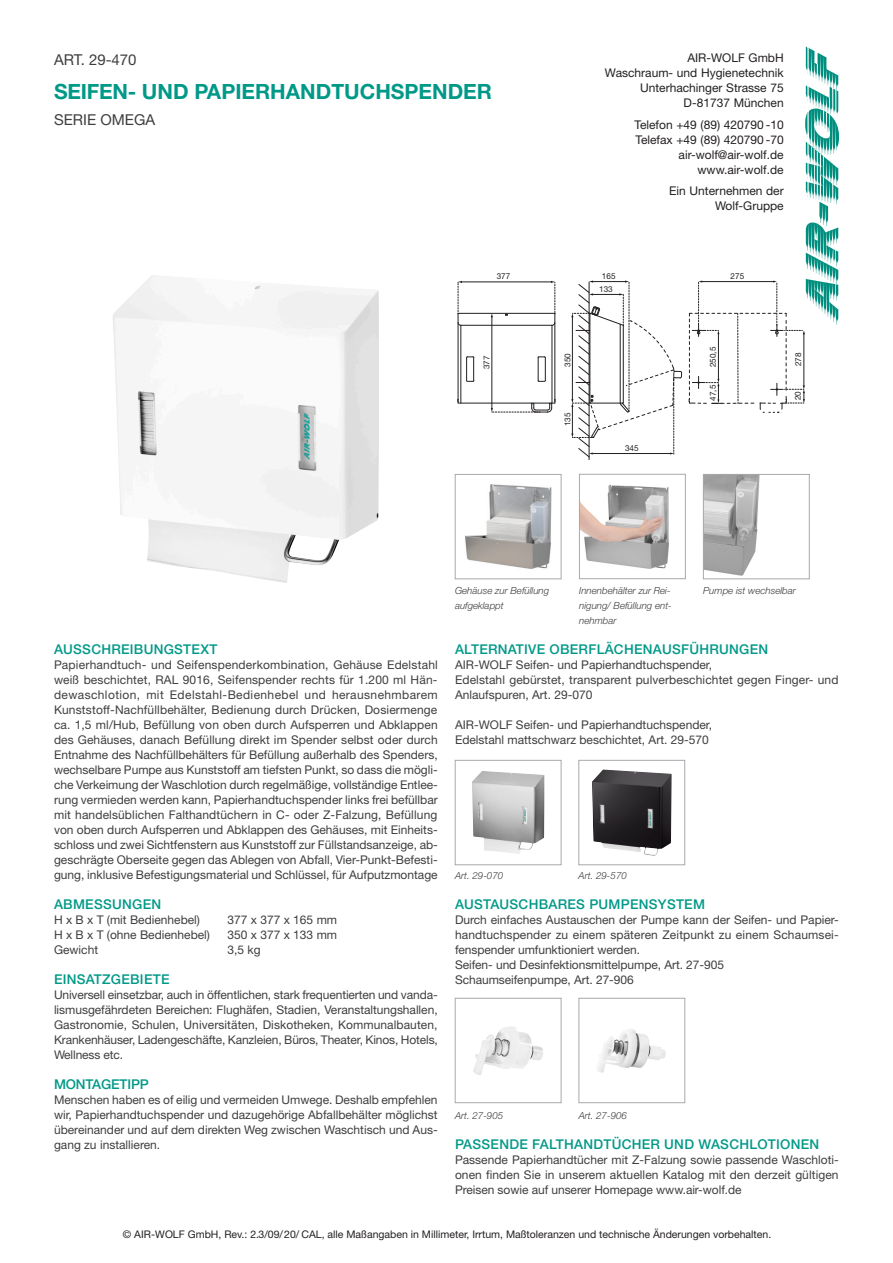
<style>
.page{position:relative;width:893px;height:1263px;background:#fff}
.page>*{position:absolute;margin:0;border:0;box-sizing:border-box;transform-origin:0 0}
.t1{font:700 21px "Helvetica Neue LT Pro";color:#098}
.t2{font:15px "Helvetica Neue LT Pro";color:#3e3e3f}
.t3{font:500 13.5px "Helvetica Neue LT Pro";letter-spacing:.02em;color:#098}
.t4{font:500 13.5px "Helvetica Neue LT Pro";letter-spacing:-.01em;color:#098}
.t5{font:12px/15px "Helvetica Neue LT Pro";color:#3e3e3f;text-align:justify}
.t6{font:12px/15px "Helvetica Neue LT Pro";color:#231f20;text-align:right}
.t7{font:10.5px "Helvetica Neue LT Pro";color:#231f20}
.t8{font:italic 300 9.75px/15px "Helvetica Neue LT Pro";color:#3e3e3f}
.t9{font:8.1px "Helvetica Neue LT Pro";color:#231f20}
.t10{font:5.4px "Helvetica Neue LT Pro";color:#231f20}
</style>
<div class="page">
<img style="left:472px;top:771px;width:72px;height:83px">
<div style="left:455px;top:760px;width:106px;height:105px;border:1px solid #a8a9ad"></div>
<img style="left:592px;top:769px;width:80px;height:87px">
<div style="left:579px;top:760px;width:106px;height:105px;border:1px solid #a8a9ad"></div>
<img style="left:113px;top:275px;width:266px;height:308px">
<img style="left:465px;top:484px;width:87px;height:85px">
<div style="left:455px;top:474px;width:106px;height:105px;border:1px solid #a8a9ad"></div>
<img style="left:581px;top:484px;width:88px;height:85px">
<div style="left:579px;top:474px;width:106px;height:105px;border:1px solid #a8a9ad"></div>
<img style="left:705px;top:476px;width:55px;height:100px">
<div style="left:703px;top:474px;width:106px;height:105px;border:1px solid #a8a9ad"></div>
<img style="left:598px;top:1029px;width:68px;height:44px">
<div style="left:579px;top:998px;width:106px;height:105px;border:1px solid #a8a9ad"></div>
<img style="left:473px;top:1026px;width:70px;height:49px">
<div style="left:455px;top:998px;width:106px;height:105px;border:1px solid #a8a9ad"></div>
<hr style="left:589px;top:403px;width:1px;height:56px;background:#231f20">
<svg style="left:458px;top:281px;width:98px;height:132px"></svg>
<svg style="left:571px;top:280px;width:111px;height:177px"></svg>
<svg style="left:689px;top:47px;width:150px;height:366px"></svg>
<p class="t2" style="left:54px;top:50px;width:84px">ART. 29-470</p>
<h1 class="t1" style="left:54px;top:78px;width:440px">SEIFEN- UND PAPIERHANDTUCHSPENDER</h1>
<p class="t2" style="left:54px;top:110px;width:103px">SERIE OMEGA</p>
<p class="t6" style="left:605px;top:50px;width:180px">AIR-WOLF GmbH<br>Waschraum- und Hygienetechnik<br>Unterhachinger Strasse 75<br>D-81737 München</p>
<p class="t6" style="left:634px;top:117px;width:151px">Telefon +49 (89) 420790 -10<br>Telefax +49 (89) 420790 -70 air-wolf@air-wolf.de www.air-wolf.de</p>
<p class="t6" style="left:669px;top:183px;width:116px">Ein Unternehmen der<br>Wolf-Gruppe</p>
<p class="t10" style="left:699px;top:54px;width:83px">Waschraum- und Hygienetechnik</p>
<p class="t10" style="left:735px;top:68px;width:47px">D-81737 München</p>
<p class="t10" style="left:713px;top:84px;width:69px">Telefax +49 (89) 420790 -70</p>
<p class="t10" style="left:741px;top:98px;width:41px">www.air-wolf.de</p>
<p class="t9" style="left:497px;top:271px;width:15px">377</p>
<p class="t9" style="left:602px;top:271px;width:15px">165</p>
<p class="t9" style="left:599px;top:285px;width:15px">133</p>
<p class="t9" style="left:482px;top:369px;width:15px;rotate:-90deg">377</p>
<p class="t9" style="left:563px;top:367px;width:15px;rotate:-90deg">350</p>
<p class="t9" style="left:563px;top:426px;width:15px;rotate:-90deg">135</p>
<p class="t9" style="left:625px;top:443px;width:15px">345</p>
<p class="t9" style="left:731px;top:272px;width:15px">275</p>
<p class="t9" style="left:708px;top:367px;width:22px;rotate:-90deg">250,5</p>
<p class="t9" style="left:793px;top:366px;width:15px;rotate:-90deg">278</p>
<p class="t9" style="left:708px;top:401px;width:17px;rotate:-90deg">47,5</p>
<p class="t9" style="left:793px;top:400px;width:11px;rotate:-90deg">20</p>
<p class="t3" style="left:54px;top:641px;width:165px">AUSSCHREIBUNGSTEXT</p>
<p class="t5" style="left:54px;top:657px;width:385px">Papierhandtuch- und Seifenspenderkombination, Gehäuse Edelstahl weiß beschichtet, RAL 9016, Seifenspender rechts für 1.200 ml Hän&shy;dewaschlotion, mit Edelstahl-Bedienhebel und herausnehmbarem Kunststoff-Nachfüllbehälter, Bedienung durch Drücken, Dosiermenge ca. 1,5 ml/Hub, Befüllung von oben durch Aufsperren und Abklappen des Gehäuses, danach Befüllung direkt im Spender selbst oder durch Entnahme des Nachfüllbehälters für Befüllung außerhalb des Spenders, wechselbare Pumpe aus Kunststoff am tiefsten Punkt, so dass die mögli&shy;che Verkeimung der Waschlotion durch regelmäßige, vollständige Entlee&shy;rung vermieden werden kann, Papierhandtuchspender links frei befüllbar mit handelsüblichen Falthandtüchern in C- oder Z-Falzung, Befüllung von oben durch Aufsperren und Abklappen des Gehäuses, mit Einheits&shy;schloss und zwei Sichtfenstern aus Kunststoff zur Füllstandsanzeige, ab&shy;geschrägte Oberseite gegen das Ablegen von Abfall, Vier-Punkt-Befesti&shy;gung, inklusive Befestigungsmaterial und Schlüssel, für Aufputzmontage</p>
<p class="t3" style="left:54px;top:896px;width:109px">ABMESSUNGEN</p>
<p class="t5" style="left:54px;top:912px;width:148px">H x B x T (mit Bedienhebel)</p>
<p class="t5" style="left:227px;top:911px;width:111px">377 x 377 x 165 mm</p>
<p class="t5" style="left:54px;top:927px;width:158px">H x B x T (ohne Bedienhebel)</p>
<p class="t5" style="left:227px;top:927px;width:111px">350 x 377 x 133 mm</p>
<p class="t5" style="left:54px;top:942px;width:46px">Gewicht</p>
<p class="t5" style="left:227px;top:942px;width:35px">3,5 kg</p>
<p class="t3" style="left:54px;top:971px;width:117px">EINSATZGEBIETE</p>
<p class="t5" style="left:54px;top:987px;width:385px">Universell einsetzbar, auch in öffentlichen, stark frequentierten und vanda&shy;lismusgefährdeten Bereichen: Flughäfen, Stadien, Veranstaltungshallen, Gastronomie, Schulen, Universitäten, Diskotheken, Kommunalbauten, Krankenhäuser, Ladengeschäfte, Kanzleien, Büros, Theater, Kinos, Hotels, Wellness etc.</p>
<p class="t4" style="left:54px;top:1076px;width:96px">MONTAGETIPP</p>
<p class="t5" style="left:54px;top:1092px;width:385px">Menschen haben es of eilig und vermeiden Umwege. Deshalb empfehlen wir, Papierhandtuchspender und dazugehörige Abfallbehälter möglichst übereinander und auf dem direkten Weg zwischen Waschtisch und Aus&shy;gang zu installieren.</p>
<p class="t8" style="left:455px;top:583px;width:96px">Gehäuse zur Befüllung aufgeklappt</p>
<p class="t8" style="left:579px;top:583px;width:94px">Innenbehälter zur Rei&shy;nigung/ Befüllung ent&shy;nehmbar</p>
<p class="t8" style="left:703px;top:583px;width:94px">Pumpe ist wechselbar</p>
<p class="t3" style="left:455px;top:641px;width:315px">ALTERNATIVE OBERFLÄCHENAUSFÜHRUNGEN</p>
<p class="t5" style="left:455px;top:657px;width:385px;text-align:left">AIR-WOLF Seifen- und Papierhandtuchspender,<br>Edelstahl gebürstet, transparent pulverbeschichtet gegen Finger- und<br>Anlaufspuren, Art. 29-070</p>
<p class="t5" style="left:455px;top:717px;width:259px">AIR-WOLF Seifen- und Papierhandtuchspender,<br>Edelstahl mattschwarz beschichtet, Art. 29-570</p>
<p class="t8" style="left:455px;top:868px;width:50px">Art. 29-070</p>
<p class="t8" style="left:579px;top:868px;width:50px">Art. 29-570</p>
<p class="t3" style="left:455px;top:896px;width:252px">AUSTAUSCHBARES PUMPENSYSTEM</p>
<p class="t5" style="left:455px;top:912px;width:385px;text-align:left">Durch einfaches Austauschen der Pumpe kann der Seifen- und Papier&shy;handtuchspender zu einem späteren Zeitpunkt zu einem Schaumsei&shy;fenspender umfunktioniert werden.<br>Seifen- und Desinfektionsmittelpumpe, Art. 27-905<br>Schaumseifenpumpe, Art. 27-906</p>
<p class="t8" style="left:455px;top:1108px;width:50px">Art. 27-905</p>
<p class="t8" style="left:579px;top:1108px;width:50px">Art. 27-906</p>
<p class="t3" style="left:455px;top:1136px;width:366px">PASSENDE FALTHANDTÜCHER UND WASCHLOTIONEN</p>
<p class="t5" style="left:455px;top:1152px;width:385px">Passende Papierhandtücher mit Z-Falzung sowie passende Waschloti&shy;onen finden Sie in unserem aktuellen Katalog mit den derzeit gültigen Preisen sowie auf unserer Homepage www.air-wolf.de</p>
<p class="t7" style="left:123px;top:1228px;width:650px">© AIR-WOLF GmbH, Rev.: 2.3/09/20/ CAL, alle Maßangaben in Millimeter, Irrtum, Maßtoleranzen und technische Änderungen vorbehalten.</p>
</div>
